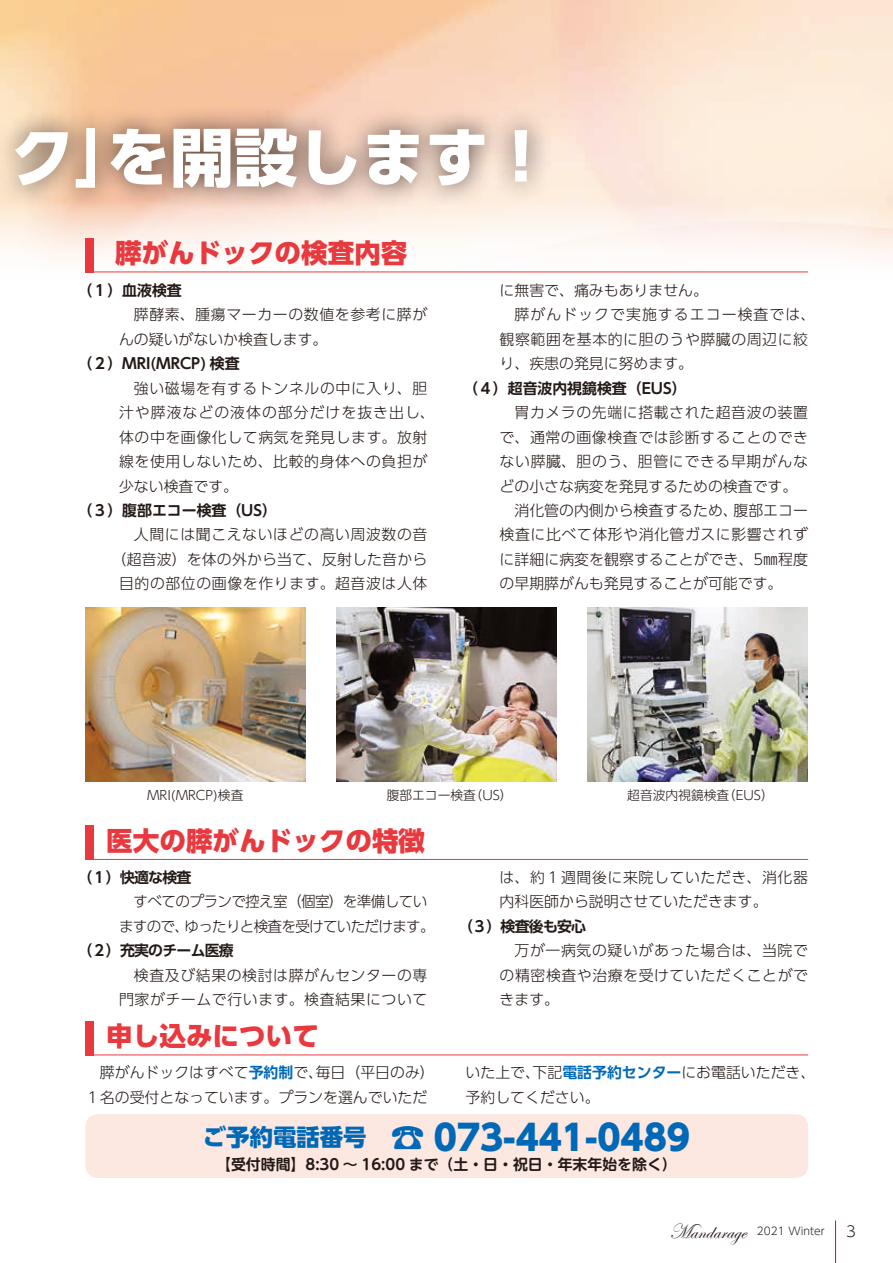
<style>
.page{position:relative;width:893px;height:1263px;background:#fff}
.page>*{position:absolute;margin:0;border:0;box-sizing:border-box;transform-origin:0 0}
.t1{font:800 63.75px "UD Shin Go Pro";color:#fff}
.t2{font:800 35.1px "UD Shin Go Pro";color:#0069b7}
.t3{font:800 26.55px "UD Shin Go Pro";color:#e8393e}
.t4{font:300 14.85px/24.5px "UD Shin Go Pro";letter-spacing:.04em;color:#231916}
.t5{font:300 14.85px/24.5px "UD Shin Go Pro";color:#231916}
.t6{font:700 14.85px "UD Shin Go Pro De";color:#231916}
.t7{font:300 14.85px/24.5px "UD Shin Go Pro";letter-spacing:-.05em;color:#231916;text-align:center}
.t8{font:700 14.85px "UD Shin M Go Pro De";color:#231916}
.t9{font:300 14.85px "UD Shin Go Pro";letter-spacing:.005em;color:#231916}
.t10{font:300 14.85px "UD Shin Go Pro";letter-spacing:.07em;color:#231916}
.t11{font:700 14.85px "UD Shin Go Pro De";letter-spacing:-.05em;color:#231916}
.t12{font:300 12.75px "UD Shin Go Pro";color:#231916}
.t13{font:300 10.65px "UD Shin Go Pro";color:#231916}
.s1{font-family:"UD Shin Go Pro De";font-weight:700;color:#0069b7}
.s2{font-size:23.4px}
.s3{font-family:"Edwardian Script ITC";font-weight:400;font-size:21.3px}
</style>
<div class="page">
<img style="left:0;top:0;width:893px;height:273px">
<div style="left:0;top:103px;width:551px;height:108px;background:#231916;opacity:.75"></div>
<div style="left:85px;top:826px;width:9px;height:34px;background:#e8393e"></div>
<hr style="left:85px;top:859px;width:723px;height:1px;background:#e8393e">
<img style="left:85px;top:608px;width:221px;height:174px">
<img style="left:336px;top:608px;width:221px;height:174px">
<img style="left:587px;top:608px;width:221px;height:174px">
<div style="left:85px;top:1021px;width:9px;height:34px;background:#e8393e"></div>
<hr style="left:85px;top:1054px;width:723px;height:1px;background:#e8393e">
<div style="left:85px;top:1114px;width:723px;height:64px;background:#fce7e1;border-radius:13px"></div>
<div style="left:85px;top:238px;width:9px;height:34px;background:#e8393e"></div>
<hr style="left:85px;top:271px;width:723px;height:1px;background:#e8393e">
<hr style="left:835px;top:1220px;width:1px;height:43px;background:#bc112f">
<h1 class="t1" style="left:11px;top:105px;width:544px">ク」を開設します！</h1>
<h3 class="t3" style="left:115px;top:231px;width:294px">膵がんドックの検査内容</h3>
<p class="t6" style="left:78px;top:278px;width:106px">（１）血液検査</p>
<p class="t4" style="left:119px;top:302px;width:310px;text-indent:15px">膵酵素、腫瘍マーカーの数値を参考に膵がんの疑いがないか検査します。</p>
<p class="t6" style="left:78px;top:351px;width:164px">（２）MRI(MRCP) 検査</p>
<p class="t4" style="left:119px;top:375px;width:317px;text-indent:15px">強い磁場を有するトンネルの中に入り、胆汁や膵液などの液体の部分だけを抜き出し、体の中を画像化して病気を発見します。放射線を使用しないため、比較的身体への負担が少ない検査です。</p>
<p class="t6" style="left:78px;top:498px;width:201px">（３）腹部エコー検査（US）</p>
<p class="t4" style="left:112px;top:522px;width:317px;text-align:right">人間には聞こえないほどの高い周波数の音<br>（超音波）を体の外から当て、反射した音から目的の部位の画像を作ります。超音波は人体</p>
<p class="t5" style="left:500px;top:277px;width:210px">に無害で、痛みもありません。</p>
<p class="t10" style="left:514px;top:303px;width:302px">膵がんドックで実施するエコー検査では、</p>
<p class="t4" style="left:500px;top:326px;width:310px">観察範囲を基本的に胆のうや膵臓の周辺に絞</p>
<p class="t5" style="left:500px;top:351px;width:195px">り、疾患の発見に努めます。</p>
<p class="t6" style="left:463px;top:376px;width:225px">（４）超音波内視鏡検査（EUS）</p>
<p class="t4" style="left:514px;top:400px;width:295px">胃カメラの先端に搭載された超音波の装置</p>
<p class="t4" style="left:500px;top:424px;width:310px">で、通常の画像検査では診断することのでき</p>
<p class="t4" style="left:500px;top:449px;width:310px">ない膵臓、胆のう、胆管にできる早期がんな</p>
<p class="t5" style="left:500px;top:473px;width:299px">どの小さな病変を発見するための検査です。</p>
<p class="t5" style="left:514px;top:498px;width:295px">消化管の内側から検査するため、腹部エコー</p>
<p class="t4" style="left:500px;top:522px;width:310px">検査に比べて体形や消化管ガスに影響されず</p>
<p class="t9" style="left:500px;top:547px;width:310px">に詳細に病変を観察することができ、5㎜程度</p>
<p class="t5" style="left:500px;top:571px;width:284px">の早期膵がんも発見することが可能です。</p>
<p class="t12" style="left:147px;top:785px;width:98px">MRI(MRCP)検査</p>
<p class="t12" style="left:387px;top:785px;width:128px">腹部エコー検査（US）</p>
<p class="t12" style="left:627px;top:785px;width:148px">超音波内視鏡検査（EUS）</p>
<h3 class="t3" style="left:106px;top:819px;width:320px">医大の膵がんドックの特徴</h3>
<p class="t6" style="left:78px;top:865px;width:115px">（１）快適な検査</p>
<p class="t7" style="left:119px;top:889px;width:317px">すべてのプランで控え室（個室）を準備してい<br>ますので、ゆったりと検査を受けていただけます。</p>
<p class="t11" style="left:78px;top:938px;width:158px">（２）充実のチーム医療</p>
<p class="t4" style="left:119px;top:962px;width:310px;text-align:right">検査及び結果の検討は膵がんセンターの専門家がチームで行います。検査結果について</p>
<h3 class="t3" style="left:106px;top:1014px;width:214px">申し込みについて</h3>
<p class="t5" style="left:500px;top:864px;width:310px">は、約１週間後に来院していただき、消化器内科医師から説明させていただきます。</p>
<p class="t6" style="left:458px;top:914px;width:129px">（３）検査後も安心</p>
<p class="t4" style="left:500px;top:938px;width:310px;text-align:justify;text-indent:15px">万が一病気の疑いがあった場合は、当院での精密検査や治療を受けていただくことができます。</p>
<p class="t5" style="left:85px;top:1060px;width:351px;text-indent:15px">膵がんドックはすべて<span class="s1">予約制</span>で、毎日（平日のみ）<br>１名の受付となっています。プランを選んでいただ</p>
<p class="t5" style="left:466px;top:1060px;width:351px">いた上で、下記<span class="s1">電話予約センター</span>にお電話いただき、予約してください。</p>
<h2 class="t2" style="left:203px;top:1109px;width:489px"><span class="s2">ご予約電話番号　</span>☎ 073-441-0489</h2>
<p class="t8" style="left:216px;top:1152px;width:462px">【受付時間】8:30 ～ 16:00 まで（土・日・祝日・年末年始を除く）</p>
<p class="t13" style="left:669px;top:1222px;width:157px"><span class="s3">Mandarage</span> 2021 Winter</p>
<p class="t4" style="left:846px;top:1218px;width:11px">3</p>
</div>
